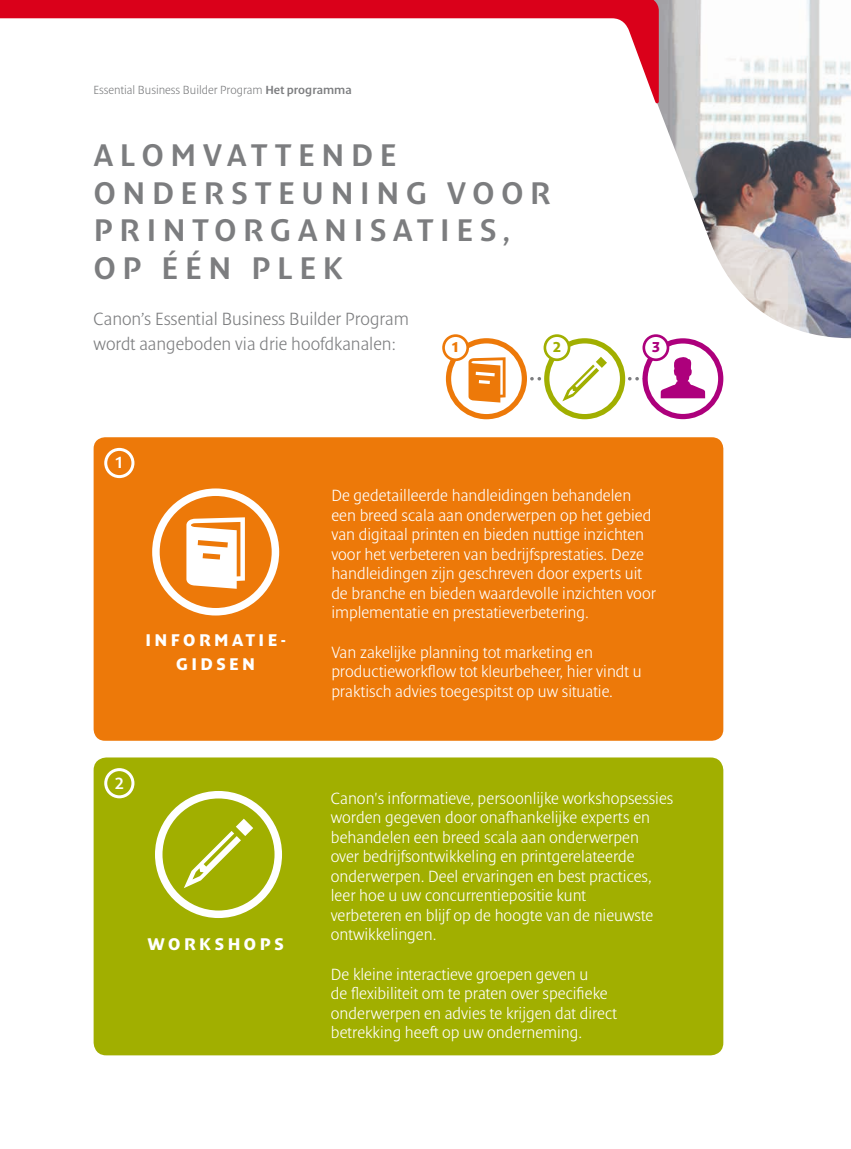
<style>
.page{position:relative;width:851px;height:1149px;background:#fff}
.page>*{position:absolute;margin:0;border:0;box-sizing:border-box;transform-origin:0 0}
.t1{font:600 31.8px/37.5px "Denda New";letter-spacing:.21em;color:#7c7d7f}
.t2{font:300 18px/25.5px "Denda New";color:#7c7d7f}
.t3{font:700 17.25px/24.2px "Denda New";letter-spacing:.2em;color:#fff;text-align:center}
.t4{font:300 16.5px/19.5px "Denda New";color:#fff}
.t5{font:600 16.5px "Denda New";color:#fff}
.t6{font:700 14.7px "Denda New";color:#ed7909}
.t7{font:700 14.7px "Denda New";color:#a1af00}
.t8{font:700 14.7px "Denda New";color:#ad007c}
.t9{font:300 12px "Denda New";color:#7c7d7f}
.s1{font-weight:600}
</style>
<div class="page">
<img style="left:656px;top:0;width:194px;height:338px">
<svg style="left:0;top:0;width:658px;height:103px"></svg>
<div style="left:94px;top:437px;width:629px;height:303px;background:#ed7909;border-radius:11px"></div>
<div style="left:152px;top:488px;width:127px;height:127px;border:8px solid #fff;border-radius:50%"></div>
<svg style="left:186px;top:517px;width:59px;height:71px"></svg>
<div style="left:94px;top:757px;width:629px;height:297px;background:#a1af00;border-radius:13px"></div>
<div style="left:155px;top:790px;width:127px;height:127px;border:8px solid #fff;border-radius:50%"></div>
<svg style="left:184px;top:818px;width:69px;height:69px"></svg>
<div style="left:104px;top:448px;width:30px;height:30px;border:3px solid #fff;border-radius:50%"></div>
<div style="left:104px;top:767px;width:30px;height:31px;border:3px solid #fff;border-radius:50%"></div>
<svg style="left:448px;top:341px;width:76px;height:75px"></svg>
<div style="left:446px;top:338px;width:81px;height:81px;border:5px solid #ed7909;border-radius:50%"></div>
<svg style="left:645px;top:341px;width:75px;height:75px"></svg>
<div style="left:642px;top:338px;width:81px;height:81px;border:5px solid #ad007c;border-radius:50%"></div>
<svg style="left:546px;top:341px;width:76px;height:75px"></svg>
<div style="left:544px;top:338px;width:81px;height:81px;border:5px solid #a1af00;border-radius:50%"></div>
<svg style="left:468px;top:356px;width:237px;height:46px"></svg>
<div style="left:443px;top:335px;width:24px;height:24px;background:#fff;border-radius:50%"></div>
<div style="left:442px;top:334px;width:27px;height:27px;border:3px solid #ed7909;border-radius:50%"></div>
<div style="left:545px;top:335px;width:24px;height:24px;background:#fff;border-radius:50%"></div>
<div style="left:543px;top:334px;width:27px;height:27px;border:3px solid #a1af00;border-radius:50%"></div>
<div style="left:643px;top:335px;width:25px;height:24px;background:#fff;border-radius:50%"></div>
<div style="left:642px;top:334px;width:27px;height:27px;border:3px solid #ad007c;border-radius:50%"></div>
<p class="t9" style="left:94px;top:81px;width:259px">Essential Business Builder Program <span class="s1">Het programma</span></p>
<h1 class="t1" style="left:94px;top:138px;width:458px">ALOMVATTENDE<br>ONDERSTEUNING VOOR<br>PRINTORGANISATIES,<br>OP ÉÉN PLEK</h1>
<p class="t2" style="left:94px;top:306px;width:317px">Canon’s Essential Business Builder Program wordt aangeboden via drie hoofdkanalen:</p>
<p class="t6" style="left:451px;top:337px;width:10px">1</p>
<p class="t7" style="left:552px;top:337px;width:10px">2</p>
<p class="t8" style="left:651px;top:337px;width:10px">3</p>
<p class="t5" style="left:115px;top:451px;width:11px">1</p>
<p class="t3" style="left:145px;top:628px;width:142px">INFORMATIE-<br>GIDSEN</p>
<p class="t5" style="left:115px;top:771px;width:11px">2</p>
<p class="t3" style="left:147px;top:932px;width:138px">WORKSHOPS</p>
<p class="t4" style="left:331px;top:486px;width:326px">De gedetailleerde handleidingen behandelen een breed scala aan onderwerpen op het gebied van digitaal printen en bieden nuttige inzichten voor het verbeteren van bedrijfsprestaties. Deze handleidingen zijn geschreven door experts uit de branche en bieden waardevolle inzichten voor implementatie en prestatieverbetering.</p>
<p class="t4" style="left:331px;top:642px;width:312px">Van zakelijke planning tot marketing en productieworkflow tot kleurbeheer, hier vindt u praktisch advies toegespitst op uw situatie.</p>
<p class="t4" style="left:331px;top:788px;width:344px">Canon's informatieve, persoonlijke workshopsessies worden gegeven door onafhankelijke experts en behandelen een breed scala aan onderwerpen<br>over bedrijfsontwikkeling en printgerelateerde onderwerpen. Deel ervaringen en best practices, leer hoe u uw concurrentiepositie kunt<br>verbeteren en blijf op de hoogte van de nieuwste ontwikkelingen.</p>
<p class="t4" style="left:331px;top:964px;width:288px">De kleine interactieve groepen geven u<br>de flexibiliteit om te praten over specifieke onderwerpen en advies te krijgen dat direct betrekking heeft op uw onderneming.</p>
</div>
